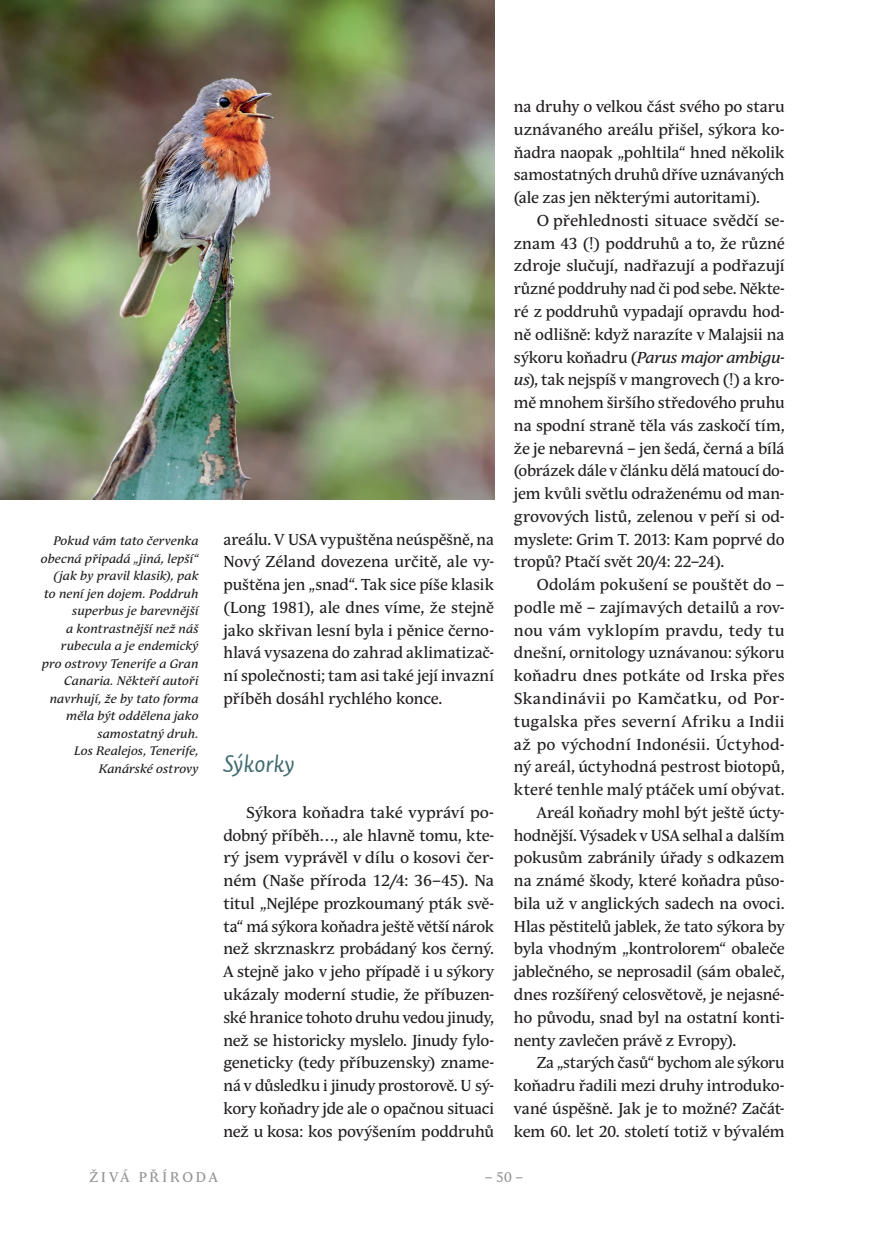
<style>
.page{position:relative;width:874px;height:1241px;background:#fff}
.page>*{position:absolute;margin:0;border:0;box-sizing:border-box;transform-origin:0 0}
.podnadpis{font:24.5px "Auto 2 Italic LF";letter-spacing:-.005em;color:#3f696f}
.text{font:15.75px/22.8px "Andulka Text Pro";letter-spacing:-.005em;color:#231f20;text-align:justify}
.téma{font:14px "Andulka Text Pro";letter-spacing:.195em;color:#939598}
.popiska{font:italic 12.25px/17.5px "Andulka Text Pro";letter-spacing:.01em;color:#231f20;text-align:right}
.s1{font-style:italic}
</style>
<div class="page">
<img style="left:0;top:0;width:494px;height:499px">
<p class="popiska" style="left:41px;top:532px;width:159px">Pokud vám tato červenka obecná připadá „jiná, lepší“ (jak by pravil klasik), pak to není jen dojem. Poddruh superbus je barevnější<br>a kontrastnější než náš rubecula a je endemický pro ostrovy Tenerife a Gran<br>Canaria. Někteří autoři navrhují, že by tato forma měla být oddělena jako samostatný druh.<br>Los Realejos, Tenerife,<br>Kanárské ostrovy</p>
<p class="text" style="left:223px;top:528px;width:272px">areálu. V USA vypuštěna neúspěšně, na Nový Zéland dovezena určitě, ale vy&shy;puštěna jen „snad“. Tak sice píše klasik (Long 1981), ale dnes víme, že stejně jako skřivan lesní byla i pěnice černo&shy;hlavá vysazena do zahrad aklimatizač&shy;ní společnosti; tam asi také její invazní příběh dosáhl rychlého konce.</p>
<p class="podnadpis" style="left:223px;top:748px;width:73px">Sýkorky</p>
<p class="text" style="left:223px;top:801px;width:272px;text-indent:23px">Sýkora koňadra také vypráví po&shy;dobný příběh…, ale hlavně tomu, kte&shy;rý jsem vyprávěl v dílu o kosovi čer&shy;ném (Naše příroda 12/4: 36–45). Na titul „Nejlépe prozkoumaný pták svě&shy;ta“ má sýkora koňadra ještě větší nárok než skrznaskrz probádaný kos černý.<br>A stejně jako v jeho případě i u sýkory ukázaly moderní studie, že příbuzen&shy;ské hranice tohoto druhu vedou jinudy, než se historicky myslelo. Jinudy fylo&shy;geneticky (tedy příbuzensky) zname&shy;ná v důsledku i jinudy prostorově. U sý&shy;kory koňadry jde ale o opačnou situaci než u kosa: kos povýšením poddruhů</p>
<p class="text" style="left:513px;top:95px;width:272px">na druhy o velkou část svého po staru uznávaného areálu přišel, sýkora ko&shy;ňadra naopak „pohltila“ hned několik samostatných druhů dříve uznávaných (ale zas jen některými autoritami).</p>
<p class="text" style="left:513px;top:209px;width:272px;text-indent:23px">O přehlednosti situace svědčí se&shy;znam 43 (!) poddruhů a to, že různé zdroje slučují, nadřazují a podřazují různé poddruhy nad či pod sebe. Někte&shy;ré z poddruhů vypadají opravdu hod&shy;ně odlišně: když narazíte v Malajsii na sýkoru koňadru (<span class="s1">Parus major ambigu&shy;us</span>), tak nejspíš v mangrovech (!) a kro&shy;mě mnohem širšího středového pruhu na spodní straně těla vás zaskočí tím, že je nebarevná – jen šedá, černá a bílá (obrázek dále v článku dělá matoucí do&shy;jem kvůli světlu odraženému od man&shy;grovových listů, zelenou v peří si od&shy;myslete: Grim T. 2013: Kam poprvé do tropů? Ptačí svět 20/4: 22–24).</p>
<p class="text" style="left:513px;top:573px;width:272px;text-indent:23px">Odolám pokušení se pouštět do – podle mě – zajímavých detailů a rov&shy;nou vám vyklopím pravdu, tedy tu dnešní, ornitology uznávanou: sýkoru koňadru dnes potkáte od Irska přes Skandinávii po Kamčatku, od Por&shy;tugalska přes severní Afriku a Indii až po východní Indonésii. Úctyhod&shy;ný areál, úctyhodná pestrost biotopů, které tenhle malý ptáček umí obývat.</p>
<p class="text" style="left:513px;top:801px;width:272px;text-indent:23px">Areál koňadry mohl být ještě úcty&shy;hodnější. Výsadek v USA selhal a dalším pokusům zabránily úřady s odkazem na známé škody, které koňadra půso&shy;bila už v anglických sadech na ovoci.<br>Hlas pěstitelů jablek, že tato sýkora by byla vhodným „kontrolorem“ obaleče jablečného, se neprosadil (sám obaleč, dnes rozšířený celosvětově, je nejasné&shy;ho původu, snad byl na ostatní konti&shy;nenty zavlečen právě z Evropy).</p>
<p class="text" style="left:513px;top:1051px;width:272px;text-indent:23px">Za „starých časů“ bychom ale sýkoru koňadru řadili mezi druhy introduko&shy;vané úspěšně. Jak je to možné? Začát&shy;kem 60. let 20. století totiž v bývalém</p>
<p class="téma" style="left:89px;top:1168px;width:130px">ŽIVÁ PŘÍRODA</p>
<p class="téma" style="left:484px;top:1168px;width:40px">– 50 –</p>
</div>
